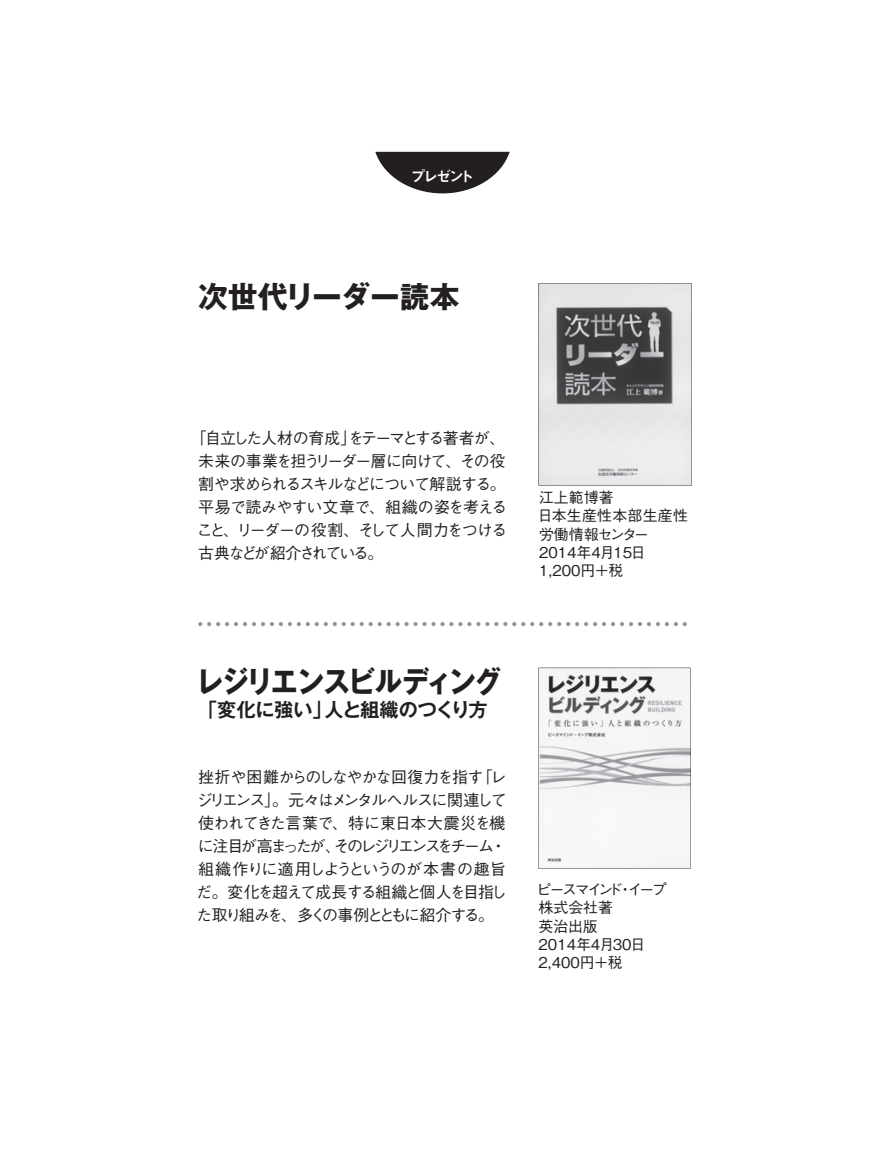
<style>
.page{position:relative;width:885px;height:1170px;background:#fff}
.page>*{position:absolute;margin:0;border:0;box-sizing:border-box;transform-origin:0 0}
.t1{font:700 29.7px "Gothic MB101 Pr 5";letter-spacing:-.075em;color:#231f20;scale:.91 1}
.t2{font:700 29.7px "Gothic MB101 Pr 5";letter-spacing:-.005em;color:#231f20}
.t3{font:700 19.2px "Gothic MB101 Pr 5 De";letter-spacing:-.065em;color:#231f20}
.t4{font:700 19.2px "Gothic MB101 Pr 5 De";letter-spacing:-.01em;color:#231f20}
.t5{font:500 15.9px/23px "Gothic BBB Pr 5";letter-spacing:-.1em;color:#231f20}
.t6{font:500 15.9px "Gothic BBB Pr 5";letter-spacing:-.08em;color:#231f20}
.t7{font:500 15.9px "Gothic BBB Pr 5";letter-spacing:-.06em;color:#231f20}
.t8{font:500 15.9px "Gothic BBB Pr 5";letter-spacing:-.04em;color:#231f20}
.t9{font:500 15.9px "Gothic BBB Pr 5";letter-spacing:-.115em;color:#231f20}
.t10{font:500 15.9px "Gothic BBB Pr 5";letter-spacing:-.035em;color:#231f20}
.t11{font:500 15.9px/23px "Gothic BBB Pr 5";letter-spacing:-.13em;color:#231f20}
.t12{font:500 15.9px "Gothic BBB Pr 5";letter-spacing:-.19em;color:#231f20}
.t13{font:500 15.9px "Gothic BBB Pr 5";letter-spacing:-.135em;color:#231f20}
.t14{font:500 14.85px/18.3px "Gothic BBB Pr 5";color:#231f20}
.t15{font:500 14.85px "Gothic BBB Pr 5";letter-spacing:-.16em;color:#231f20}
.t16{font:14.85px "Midashi Go Pr 5 MB31";letter-spacing:-.14em;color:#fff}
</style>
<div class="page">
<svg style="left:375px;top:152px;width:134px;height:41px"></svg>
<svg style="left:538px;top:283px;width:153px;height:202px;background:#b2b2b4"></svg>
<svg style="left:538px;top:667px;width:152px;height:201px"></svg>
<svg style="left:198px;top:622px;width:488px;height:4px"></svg>
<p class="t16" style="left:410px;top:164px;width:65px">プレゼント</p>
<h1 class="t2" style="left:198px;top:272px;width:263px">次世代リーダー読本</h1>
<p class="t8" style="left:190px;top:425px;width:168px">「自立した人材の育成」</p>
<p class="t6" style="left:198px;top:448px;width:309px">未来の事業を担うリーダー層に向けて、その役</p>
<p class="t6" style="left:198px;top:471px;width:309px">割や求められるスキルなどについて解説する。</p>
<p class="t10" style="left:198px;top:494px;width:311px">平易で読みやすい文章で、組織の姿を考える</p>
<p class="t7" style="left:236px;top:517px;width:272px">リーダーの役割、そして人間力をつける</p>
<p class="t13" style="left:348px;top:425px;width:159px">をテーマとする著者が、</p>
<p class="t11" style="left:196px;top:517px;width:188px">こと、<br>古典などが紹介されている。</p>
<p class="t14" style="left:538px;top:487px;width:151px">江上範博著<br>日本生産性本部生産性労働情報センター<br>2014年月4 15日<br>1,200円＋税</p>
<h1 class="t1" style="left:197px;top:657px;width:336px">レジリエンスビルディング</h1>
<p class="t3" style="left:324px;top:693px;width:164px">人と組織のつくり方</p>
<p class="t4" style="left:198px;top:693px;width:135px">「変化に強い」</p>
<p class="t6" style="left:477px;top:763px;width:31px">「レ</p>
<p class="t7" style="left:198px;top:763px;width:287px">挫折や困難からのしなやかな回復力を指す</p>
<p class="t9" style="left:196px;top:786px;width:312px">ジリエンス」。元々はメンタルヘルスに関連して</p>
<p class="t8" style="left:198px;top:809px;width:309px">使われてきた言葉で、特に東日本大震災を機</p>
<p class="t6" style="left:490px;top:832px;width:17px">・</p>
<p class="t5" style="left:197px;top:832px;width:311px">に注目が高まったが、<br>組織作りに適用しようというのが本書の趣旨だ。変化を超えて成長する組織と個人を目指した取り組みを、多くの事例とともに紹介する。</p>
<p class="t12" style="left:333px;top:832px;width:162px">そのレジリエンスをチーム</p>
<p class="t15" style="left:536px;top:877px;width:131px">ピースマインドイープ</p>
<p class="t14" style="left:618px;top:878px;width:16px">・</p>
<p class="t14" style="left:538px;top:897px;width:108px">株式会社著<br>英治出版<br>2014年月4 30日<br>2,400円＋税</p>
</div>
